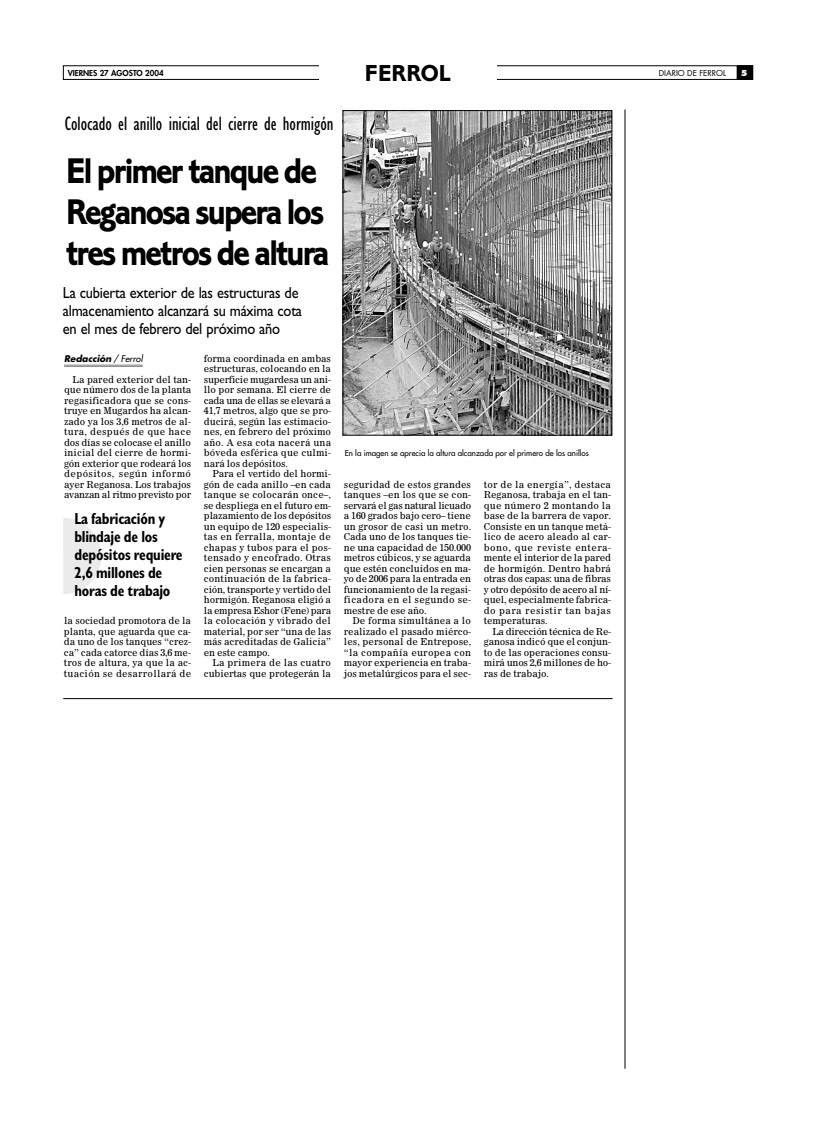
<style>
.page{position:relative;width:814px;height:1133px;background:#fff}
.page>*{position:absolute;margin:0;border:0;box-sizing:border-box;transform-origin:0 0}
.t1{font:37px/41px "Corinthian Bold Plain";letter-spacing:-.055em;color:#000;scale:.93 1}
.t2{font:24px "Corinthian Bold Plain";color:#000}
.t3{font:condensed 20px "Gill Sans";color:#000;scale:.94 1}
.t4{font:16px/18px "Gill Sans";letter-spacing:-.015em;color:#000;scale:.9 1}
.t5{font:700 condensed 16px/18px "Gill Sans";letter-spacing:-.015em;color:#000;scale:.9 1}
.t6{font:9.5px/10.5px "Corona";letter-spacing:-.015em;color:#000;text-align:justify;scale:.95 1}
.t7{font:italic 700 9px "Futura";color:#000}
.t8{font:8px "Futura";color:#000}
.t9{font:800 8px "Futura";color:#000}
.t10{font:8px "Futura";color:#000}
.t11{font:800 8px "Futura";color:#fff}
.s1{font-weight:400}
</style>
<div class="page">
<hr style="left:625px;top:110px;width:1px;height:959px;background:#000">
<svg style="left:63px;top:110px;width:550px;height:589px"></svg>
<div style="left:63px;top:66px;width:690px;height:14px;border:1px solid #000"></div>
<div style="left:737px;top:66px;width:16px;height:13px;background:#000"></div>
<div style="left:737px;top:66px;width:16px;height:14px;border:1px solid #000"></div>
<div style="left:319px;top:58px;width:178px;height:35px;background:#fff"></div>
<p class="t9" style="left:68px;top:70px;width:98px">VIERNES 27 AGOSTO 2004</p>
<h2 class="t2" style="left:365px;top:64px;width:88px">FERROL</h2>
<p class="t10" style="left:659px;top:69px;width:69px">DIARIO DE FERROL</p>
<p class="t11" style="left:741px;top:70px;width:8px">5</p>
<h3 class="t3" style="left:65px;top:116px;width:287px">Colocado el anillo inicial del cierre de hormigón</h3>
<h1 class="t1" style="left:66px;top:154px;width:285px">El primer tanque de<br>Reganosa supera los tres metros de altura</h1>
<h3 class="t4" style="left:63px;top:286px;width:267px">La cubierta exterior de las estructuras de almacenamiento alcanzará su máxima cota en el mes de febrero del próximo año</h3>
<p class="t7" style="left:64px;top:354px;width:80px">Redacción <span class="s1">/ Ferrol</span></p>
<p class="t6" style="left:64px;top:375px;width:135px;text-indent:9px">La pared exterior del tan&shy;que número dos de la planta regasificadora que se cons&shy;truye en Mugardos ha alcan&shy;zado ya los 3,6 metros de al&shy;tura, después de que hace dos días se colocase el anillo inicial del cierre de hormi&shy;gón exterior que rodeará los depósitos, según informó ayer Reganosa. Los trabajos avanzan al ritmo previsto por</p>
<h3 class="t5" style="left:75px;top:512px;width:122px">La fabricación y blindaje de los depósitos requiere<br>2,6 millones de horas de trabajo</h3>
<p class="t6" style="left:64px;top:616px;width:135px">la sociedad promotora de la planta, que aguarda que ca&shy;da uno de los tanques “crez&shy;ca” cada catorce días 3,6 me&shy;tros de altura, ya que la ac&shy;tuación se desarrollará de</p>
<p class="t6" style="left:204px;top:354px;width:135px">forma coordinada en ambas estructuras, colocando en la superficie mugardesa un ani&shy;llo por semana. El cierre de cada una de ellas se elevará a 41,7 metros, algo que se pro&shy;ducirá, según las estimacio&shy;nes, en febrero del próximo año. A esa cota nacerá una bóveda esférica que culmi&shy;nará los depósitos.</p>
<p class="t6" style="left:204px;top:469px;width:136px;text-indent:9px">Para el vertido del hormi&shy;gón de cada anillo –en cada tanque se colocarán once–, se despliega en el futuro em&shy;plazamiento de los depósitos un equipo de 120 especialis&shy;tas en ferralla, montaje de chapas y tubos para el pos&shy;tensado y encofrado. Otras cien personas se encargan a continuación de la fabrica&shy;ción, transporte y vertido del hormigón. Reganosa eligió a la empresa Eshor (Fene) para la colocación y vibrado del material, por ser “una de las más acreditadas de Galicia” en este campo.</p>
<p class="t6" style="left:204px;top:658px;width:135px;text-align:right">La primera de las cuatro cubiertas que protegerán la</p>
<p class="t8" style="left:345px;top:449px;width:246px">En la imagen se aprecia la altura alcanzada por el primero de los anillos</p>
<p class="t6" style="left:344px;top:480px;width:136px">seguridad de estos grandes tanques –en los que se con&shy;servará el gas natural licuado a 160 grados bajo cero– tiene un grosor de casi un metro.<br>Cada uno de los tanques tie&shy;ne una capacidad de 150.000 metros cúbicos, y se aguarda que estén concluidos en ma&shy;yo de 2006 para la entrada en funcionamiento de la regasi&shy;ficadora en el segundo se&shy;mestre de ese año.</p>
<p class="t6" style="left:344px;top:616px;width:136px;text-indent:9px">De forma simultánea a lo realizado el pasado miérco&shy;les, personal de Entrepose, “la compañía europea con mayor experiencia en traba&shy;jos metalúrgicos para el sec-</p>
<p class="t6" style="left:484px;top:480px;width:135px">tor de la energía”, destaca Reganosa, trabaja en el tan&shy;que número 2 montando la base de la barrera de vapor.<br>Consiste en un tanque metá&shy;lico de acero aleado al car&shy;bono, que reviste entera&shy;mente el interior de la pared de hormigón. Dentro habrá otras dos capas: una de fibras y otro depósito de acero al ní&shy;quel, especialmente fabrica&shy;do para resistir tan bajas temperaturas.</p>
<p class="t6" style="left:484px;top:627px;width:135px;text-indent:9px">La dirección técnica de Re&shy;ganosa indicó que el conjun&shy;to de las operaciones consu&shy;mirá unos 2,6 millones de ho&shy;ras de trabajo.</p>
</div>
